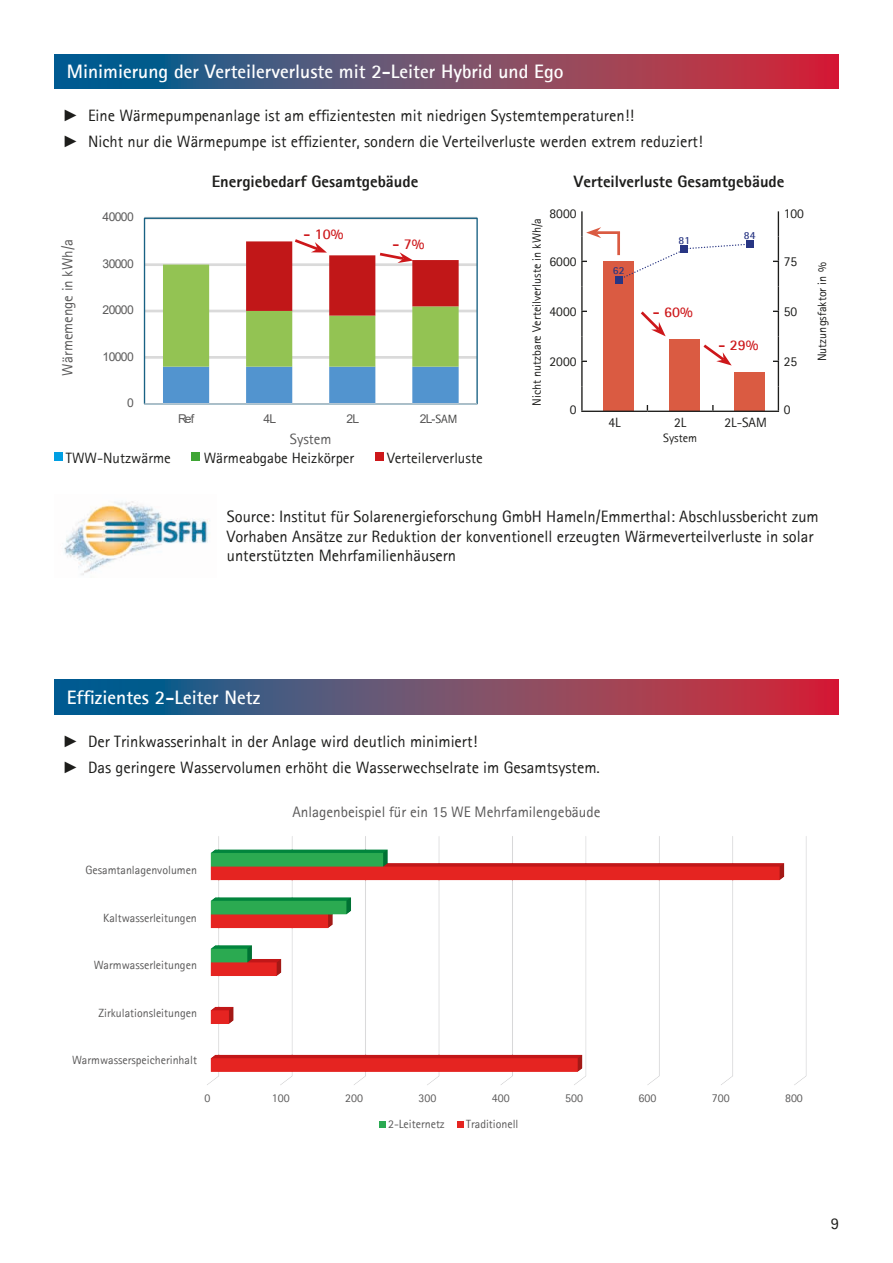
<style>
.page{position:relative;width:893px;height:1263px;background:#fff}
.page>*{position:absolute;margin:0;border:0;box-sizing:border-box;transform-origin:0 0}
.t1{font:700 19.5px "AT Rotis Sans Serif";color:#fff}
.t2{font:16.5px/26.7px "AT Rotis Sans Serif";color:#1d1d1b}
.t3{font:800 16.5px "AT Rotis Sans Serif";color:#1d1d1b}
.t4{font:15.15px "AT Rotis Sans Serif";color:#5b5a5a}
.t5{font:15px "AT Rotis Sans Serif";color:#1d1d1b}
.t6{font:14.85px "AT Rotis Sans Serif";color:#5b5a5a}
.t7{font:700 14.85px "AT Rotis Sans Serif";color:#cd171a}
.t8{font:13.5px "AT Rotis Sans Serif";color:#1d1d1b}
.t9{font:12.15px "AT Rotis Sans Serif";color:#1d1d1b}
.t10{font:12.15px "Arial";letter-spacing:-.05em;color:#5b5a5a}
.t11{font:12px "AT Rotis Sans Serif";color:#5b5a5a}
.t12{font:12px "AT Rotis Sans Serif";color:#424241}
.t13{font:700 10.8px "AT Rotis Sans Serif";color:#283583}
.s1{font-family:"Arial"}
</style>
<div class="page">
<svg style="left:54px;top:54px;width:785px;height:34px;background:#6f4b69"></svg>
<svg style="left:58px;top:217px;width:420px;height:236px"></svg>
<svg style="left:163px;top:237px;width:296px;height:167px"></svg>
<div style="left:603px;top:387px;width:31px;height:23px;background:#da5b42"></div>
<div style="left:734px;top:387px;width:31px;height:23px;background:#da5b42"></div>
<hr style="left:581px;top:261px;width:67px;height:1px;background:#1d1d1b">
<hr style="left:712px;top:261px;width:67px;height:1px;background:#1d1d1b">
<hr style="left:581px;top:311px;width:67px;height:1px;background:#1d1d1b">
<hr style="left:712px;top:311px;width:67px;height:1px;background:#1d1d1b">
<hr style="left:581px;top:361px;width:67px;height:1px;background:#1d1d1b">
<hr style="left:712px;top:361px;width:67px;height:1px;background:#1d1d1b">
<hr style="left:581px;top:411px;width:66px;height:1px;background:#1d1d1b">
<hr style="left:647px;top:411px;width:66px;height:1px;background:#1d1d1b">
<hr style="left:713px;top:411px;width:66px;height:1px;background:#1d1d1b">
<hr style="left:581px;top:211px;width:2px;height:25px;background:#1d1d1b">
<hr style="left:581px;top:236px;width:2px;height:25px;background:#1d1d1b">
<hr style="left:581px;top:262px;width:2px;height:24px;background:#1d1d1b">
<hr style="left:581px;top:286px;width:2px;height:25px;background:#1d1d1b">
<hr style="left:581px;top:312px;width:2px;height:24px;background:#1d1d1b">
<hr style="left:581px;top:336px;width:2px;height:25px;background:#1d1d1b">
<hr style="left:581px;top:362px;width:2px;height:24px;background:#1d1d1b">
<hr style="left:581px;top:386px;width:2px;height:25px;background:#1d1d1b">
<svg style="left:778px;top:211px;width:1px;height:200px"></svg>
<div style="left:588px;top:219px;width:185px;height:186px;background:#fff"></div>
<div style="left:603px;top:261px;width:31px;height:145px;background:#da5b42"></div>
<div style="left:734px;top:372px;width:31px;height:34px;background:#da5b42"></div>
<hr style="left:617px;top:232px;width:3px;height:23px;background:#da5b42">
<hr style="left:596px;top:231px;width:24px;height:3px;background:#da5b42">
<svg style="left:586px;top:227px;width:15px;height:11px"></svg>
<div style="left:615px;top:276px;width:7px;height:8px;background:#283583"></div>
<div style="left:746px;top:240px;width:7px;height:7px;background:#283583"></div>
<svg style="left:619px;top:244px;width:131px;height:167px"></svg>
<svg style="left:54px;top:680px;width:785px;height:34px;background:#6f4b69"></svg>
<img style="left:207px;top:836px;width:600px;height:249px">
<svg style="left:379px;top:1121px;width:6px;height:6px"></svg>
<div style="left:457px;top:1121px;width:7px;height:6px;background:#e52521"></div>
<img style="left:64px;top:501px;width:146px;height:74px">
<div style="left:375px;top:453px;width:8px;height:8px;background:#cd171a"></div>
<div style="left:192px;top:453px;width:8px;height:8px;background:#3fa535"></div>
<div style="left:54px;top:453px;width:8px;height:8px;background:#009fe3"></div>
<div style="left:435px;top:414px;width:31px;height:13px;background:#fff"></div>
<p class="t1" style="left:67px;top:59px;width:504px">Strg + Shift + link Maustaste -&gt; beschreibbar aus Musterseite</p>
<p class="t1" style="left:67px;top:59px;width:498px">Minimierung der Verteilerverluste mit 2-Leiter Hybrid und Ego</p>
<p class="t2" style="left:62px;top:102px;width:642px"><span class="s1">►</span> Eine Wärmepumpenanlage ist am effizientesten mit niedrigen Systemtemperaturen!!<br><span class="s1">►</span> Nicht nur die Wärmepumpe ist effizienter, sondern die Verteilverluste werden extrem reduziert!</p>
<p class="t6" style="left:59px;top:375px;width:138px;rotate:-90deg">Wärmemenge in kWh/a</p>
<p class="t10" style="left:102px;top:209px;width:33px">40000</p>
<p class="t10" style="left:102px;top:255px;width:33px">30000</p>
<p class="t10" style="left:102px;top:302px;width:33px">20000</p>
<p class="t10" style="left:102px;top:348px;width:33px">10000</p>
<p class="t10" style="left:127px;top:394px;width:8px">0</p>
<p class="t3" style="left:212px;top:171px;width:208px">Energiebedarf Gesamtgebäude</p>
<p class="t3" style="left:574px;top:171px;width:212px">Verteilverluste Gesamtgebäude</p>
<p class="t7" style="left:304px;top:225px;width:41px">- 10%</p>
<p class="t7" style="left:393px;top:235px;width:33px">- 7%</p>
<p class="t10" style="left:178px;top:410px;width:18px">Ref</p>
<p class="t10" style="left:263px;top:410px;width:14px">4L</p>
<p class="t10" style="left:346px;top:410px;width:14px">2L</p>
<p class="t10" style="left:420px;top:410px;width:33px">2L-opt</p>
<p class="t12" style="left:435px;top:411px;width:23px">SAM</p>
<p class="t6" style="left:290px;top:430px;width:43px">System</p>
<p class="t8" style="left:549px;top:206px;width:28px">8000</p>
<p class="t8" style="left:784px;top:206px;width:22px">100</p>
<p class="t8" style="left:549px;top:253px;width:28px">6000</p>
<p class="t8" style="left:784px;top:253px;width:15px">75</p>
<p class="t9" style="left:530px;top:406px;width:190px;rotate:-90deg">Nicht nutzbare Verteilverluste in kWh/a</p>
<p class="t13" style="left:744px;top:228px;width:13px">84</p>
<p class="t13" style="left:679px;top:234px;width:13px">81</p>
<p class="t13" style="left:613px;top:264px;width:13px">62</p>
<p class="t8" style="left:549px;top:303px;width:28px">4000</p>
<p class="t8" style="left:784px;top:303px;width:15px">50</p>
<p class="t7" style="left:653px;top:303px;width:41px">- 60%</p>
<p class="t7" style="left:719px;top:335px;width:41px">- 29%</p>
<p class="t8" style="left:549px;top:353px;width:28px">2000</p>
<p class="t8" style="left:784px;top:353px;width:15px">25</p>
<p class="t8" style="left:570px;top:402px;width:8px">0</p>
<p class="t8" style="left:784px;top:402px;width:8px">0</p>
<p class="t8" style="left:609px;top:414px;width:14px">4L</p>
<p class="t8" style="left:674px;top:414px;width:14px">2L</p>
<p class="t8" style="left:724px;top:414px;width:44px">2L-SAM</p>
<p class="t9" style="left:663px;top:430px;width:35px">System</p>
<p class="t5" style="left:66px;top:449px;width:106px">TWW-Nutzwärme</p>
<p class="t5" style="left:204px;top:449px;width:152px">Wärmeabgabe Heizkörper</p>
<p class="t5" style="left:387px;top:449px;width:97px">Verteilerverluste</p>
<p class="t9" style="left:815px;top:361px;width:100px;rotate:-90deg">Nutzungsfaktor in %</p>
<p class="t2" style="left:227px;top:506px;width:594px;line-height:19.8px">Source: Institut für Solarenergieforschung GmbH Hameln/Emmerthal: Abschlussbericht zum<br>Vorhaben Ansätze zur Reduktion der konventionell erzeugten Wärmeverteilverluste in solar unterstützten Mehrfamilienhäusern</p>
<p class="t1" style="left:67px;top:685px;width:195px">Effizientes 2-Leiter Netz</p>
<p class="t2" style="left:62px;top:728px;width:539px"><span class="s1">►</span> Der Trinkwasserinhalt in der Anlage wird deutlich minimiert!<br><span class="s1">►</span> Das geringere Wasservolumen erhöht die Wasserwechselrate im Gesamtsystem.</p>
<p class="t4" style="left:292px;top:803px;width:310px">Anlagenbeispiel für ein 15 WE Mehrfamilengebäude</p>
<p class="t11" style="left:86px;top:863px;width:113px">Gesamtanlagenvolumen</p>
<p class="t11" style="left:103px;top:910px;width:95px">Kaltwasserleitungen</p>
<p class="t11" style="left:94px;top:958px;width:105px">Warmwasserleitungen</p>
<p class="t11" style="left:99px;top:1005px;width:100px">Zirkulationsleitungen</p>
<p class="t11" style="left:72px;top:1053px;width:126px">Warmwasserspeicherinhalt</p>
<p class="t11" style="left:205px;top:1091px;width:7px">0</p>
<p class="t11" style="left:272px;top:1091px;width:19px">100</p>
<p class="t11" style="left:345px;top:1091px;width:19px">200</p>
<p class="t11" style="left:419px;top:1091px;width:19px">300</p>
<p class="t11" style="left:492px;top:1091px;width:19px">400</p>
<p class="t11" style="left:565px;top:1091px;width:19px">500</p>
<p class="t11" style="left:638px;top:1091px;width:19px">600</p>
<p class="t11" style="left:712px;top:1091px;width:19px">700</p>
<p class="t11" style="left:785px;top:1091px;width:19px">800</p>
<p class="t11" style="left:388px;top:1117px;width:58px">2-Leiternetz</p>
<p class="t11" style="left:466px;top:1117px;width:54px">Traditionell</p>
<p class="t2" style="left:831px;top:1209px;width:10px">9</p>
</div>
